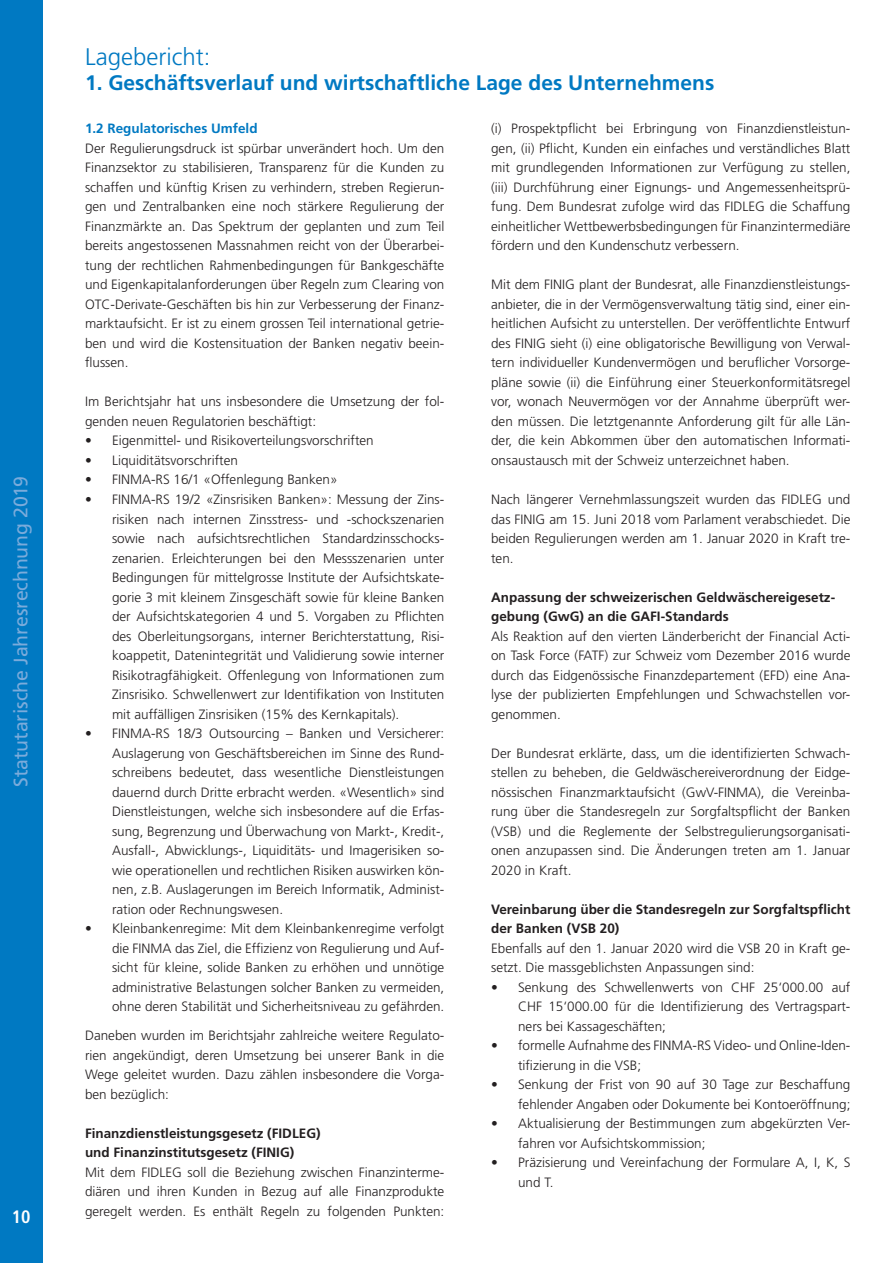
<style>
.page{position:relative;width:893px;height:1263px;background:#fff}
.page>*{position:absolute;margin:0;border:0;box-sizing:border-box;transform-origin:0 0}
.t1{font:300 24px "Frutiger LT Std";color:#0079c2}
.t2{font:700 21px "Frutiger LT Std";color:#0079c2}
.t3{font:19.5px "Frutiger LT Std";letter-spacing:-.005em;color:#7aabdb}
.t4{font:700 condensed 18px "Frutiger LT Std";color:#fff}
.Lauftext{font:300 13.5px/19.5px "Frutiger LT Std";color:#231f20;text-align:justify}
.Lauftext-2{font:700 13.5px/19.5px "Frutiger LT Std";color:#231f20}
.Lauftext-3{font:700 13.5px "Frutiger LT Std";color:#0079c2}
</style>
<div class="page">
<div style="left:0;top:0;width:43px;height:1263px;background:#0079c2"></div>
<h3 class="t3" style="left:9px;top:787px;width:312px;rotate:-90deg">Statutarische Jahresrechnung 2019</h3>
<h3 class="t4" style="left:12px;top:1206px;width:20px">10</h3>
<p class="t1" style="left:85px;top:43px;width:127px">Lagebericht:</p>
<p class="t2" style="left:85px;top:71px;width:631px">1. Geschäftsverlauf und wirtschaftliche Lage des Unternehmens</p>
<p class="Lauftext-3" style="left:85px;top:121px;width:174px">1.2 Regulatorisches Umfeld</p>
<p class="Lauftext" style="left:85px;top:139px;width:361px">Der Regulierungsdruck ist spürbar unverändert hoch. Um den Finanzsektor zu stabilisieren, Transparenz für die Kunden zu schaffen und künftig Krisen zu verhindern, streben Regierun&shy;gen und Zentralbanken eine noch stärkere Regulierung der Finanzmärkte an. Das Spektrum der geplanten und zum Teil bereits angestossenen Massnahmen reicht von der Überarbei&shy;tung der rechtlichen Rahmenbedingungen für Bankgeschäfte und Eigenkapitalanforderungen über Regeln zum Clearing von OTC-Derivate-Geschäften bis hin zur Verbesserung der Finanz&shy;marktaufsicht. Er ist zu einem grossen Teil international getrie&shy;ben und wird die Kostensituation der Banken negativ beein&shy;flussen.</p>
<p class="Lauftext" style="left:85px;top:392px;width:361px">Im Berichtsjahr hat uns insbesondere die Umsetzung der fol&shy;genden neuen Regulatorien beschäftigt:</p>
<p class="Lauftext" style="left:85px;top:431px;width:290px">• Eigenmittel- und Risikoverteilungsvorschriften</p>
<p class="Lauftext" style="left:85px;top:451px;width:154px">• Liquiditätsvorschriften</p>
<p class="Lauftext" style="left:85px;top:470px;width:254px">• FINMA-RS 16/1 «Offenlegung Banken»</p>
<p class="Lauftext" style="left:112px;top:490px;width:334px;text-indent:-27px">• FINMA-RS 19/2 «Zinsrisiken Banken»: Messung der Zins&shy;risiken nach internen Zinsstress- und -schockszenarien sowie nach aufsichtsrechtlichen Standardzinsschocks&shy;zenarien. Erleichterungen bei den Messszenarien unter Bedingungen für mittelgrosse Institute der Aufsichtskate&shy;gorie 3 mit kleinem Zinsgeschäft sowie für kleine Banken der Aufsichtskategorien 4 und 5. Vorgaben zu Pflichten des Oberleitungsorgans, interner Berichterstattung, Risi&shy;koappetit, Datenintegrität und Validierung sowie interner Risikotragfähigkeit. Offenlegung von Informationen zum Zinsrisiko. Schwellenwert zur Identifikation von Instituten mit auffälligen Zinsrisiken (15% des Kernkapitals).</p>
<p class="Lauftext" style="left:112px;top:724px;width:334px;text-indent:-27px">• FINMA-RS 18/3 Outsourcing – Banken und Versicherer:<br>Auslagerung von Geschäftsbereichen im Sinne des Rund&shy;schreibens bedeutet, dass wesentliche Dienstleistungen dauernd durch Dritte erbracht werden. «Wesentlich» sind Dienstleistungen, welche sich insbesondere auf die Erfas&shy;sung, Begrenzung und Überwachung von Markt-, Kredit-, Ausfall-, Abwicklungs-, Liquiditäts- und Imagerisiken so&shy;wie operationellen und rechtlichen Risiken auswirken kön&shy;nen, z.B. Auslagerungen im Bereich Informatik, Administ&shy;ration oder Rechnungswesen.</p>
<p class="Lauftext" style="left:112px;top:919px;width:334px;text-indent:-27px">• Kleinbankenregime: Mit dem Kleinbankenregime verfolgt die FINMA das Ziel, die Effizienz von Regulierung und Auf&shy;sicht für kleine, solide Banken zu erhöhen und unnötige administrative Belastungen solcher Banken zu vermeiden, ohne deren Stabilität und Sicherheitsniveau zu gefährden.</p>
<p class="Lauftext" style="left:85px;top:1026px;width:361px">Daneben wurden im Berichtsjahr zahlreiche weitere Regulato&shy;rien angekündigt, deren Umsetzung bei unserer Bank in die Wege geleitet wurden. Dazu zählen insbesondere die Vorga&shy;ben bezüglich:</p>
<p class="Lauftext-2" style="left:85px;top:1123px;width:237px">Finanzdienstleistungsgesetz (FIDLEG)</p>
<p class="Lauftext-2" style="left:85px;top:1143px;width:211px">und Finanzinstitutsgesetz (FINIG)</p>
<p class="Lauftext" style="left:85px;top:1162px;width:361px">Mit dem FIDLEG soll die Beziehung zwischen Finanzinterme&shy;diären und ihren Kunden in Bezug auf alle Finanzprodukte geregelt werden. Es enthält Regeln zu folgenden Punkten:</p>
<p class="Lauftext" style="left:491px;top:119px;width:361px">(i) Prospektpflicht bei Erbringung von Finanzdienstleistun&shy;gen, (ii) Pflicht, Kunden ein einfaches und verständliches Blatt mit grundlegenden Informationen zur Verfügung zu stellen, (iii) Durchführung einer Eignungs- und Angemessenheitsprü&shy;fung. Dem Bundesrat zufolge wird das FIDLEG die Schaffung einheitlicher Wettbewerbsbedingungen für Finanzintermediäre fördern und den Kundenschutz verbessern.</p>
<p class="Lauftext" style="left:491px;top:275px;width:361px">Mit dem FINIG plant der Bundesrat, alle Finanzdienstleistungs&shy;anbieter, die in der Vermögensverwaltung tätig sind, einer ein&shy;heitlichen Aufsicht zu unterstellen. Der veröffentlichte Entwurf des FINIG sieht (i) eine obligatorische Bewilligung von Verwal&shy;tern individueller Kundenvermögen und beruflicher Vorsorge&shy;pläne sowie (ii) die Einführung einer Steuerkonformitätsregel vor, wonach Neuvermögen vor der Annahme überprüft wer&shy;den müssen. Die letztgenannte Anforderung gilt für alle Län&shy;der, die kein Abkommen über den automatischen Informati&shy;onsaustausch mit der Schweiz unterzeichnet haben.</p>
<p class="Lauftext" style="left:491px;top:490px;width:361px">Nach längerer Vernehmlassungszeit wurden das FIDLEG und das FINIG am 15. Juni 2018 vom Parlament verabschiedet. Die beiden Regulierungen werden am 1. Januar 2020 in Kraft tre&shy;ten.</p>
<p class="Lauftext-2" style="left:491px;top:587px;width:346px">Anpassung der schweizerischen Geldwäschereigesetz&shy;gebung (GwG) an die GAFI-Standards</p>
<p class="Lauftext" style="left:491px;top:626px;width:361px">Als Reaktion auf den vierten Länderbericht der Financial Acti&shy;on Task Force (FATF) zur Schweiz vom Dezember 2016 wurde durch das Eidgenössische Finanzdepartement (EFD) eine Ana&shy;lyse der publizierten Empfehlungen und Schwachstellen vor&shy;genommen.</p>
<p class="Lauftext" style="left:491px;top:743px;width:361px">Der Bundesrat erklärte, dass, um die identifizierten Schwach&shy;stellen zu beheben, die Geldwäschereiverordnung der Eidge&shy;nössischen Finanzmarktaufsicht (GwV-FINMA), die Vereinba&shy;rung über die Standesregeln zur Sorgfaltspflicht der Banken (VSB) und die Reglemente der Selbstregulierungsorganisati&shy;onen anzupassen sind. Die Änderungen treten am 1. Januar 2020 in Kraft.</p>
<p class="Lauftext-2" style="left:491px;top:899px;width:361px">Vereinbarung über die Standesregeln zur Sorgfaltspflicht der Banken (VSB 20)</p>
<p class="Lauftext" style="left:491px;top:938px;width:361px">Ebenfalls auf den 1. Januar 2020 wird die VSB 20 in Kraft ge&shy;setzt. Die massgeblichsten Anpassungen sind:</p>
<p class="Lauftext" style="left:518px;top:977px;width:334px;text-indent:-27px">• Senkung des Schwellenwerts von CHF 25‘000.00 auf CHF 15‘000.00 für die Identifizierung des Vertragspart&shy;ners bei Kassageschäften;</p>
<p class="Lauftext" style="left:518px;top:1036px;width:334px;text-indent:-27px">• formelle Aufnahme des FINMA-RS Video- und Online-Iden&shy;tifizierung in die VSB;</p>
<p class="Lauftext" style="left:491px;top:1075px;width:361px;text-align:right">• Senkung der Frist von 90 auf 30 Tage zur Beschaffung fehlender Angaben oder Dokumente bei Kontoeröffnung;</p>
<p class="Lauftext" style="left:518px;top:1114px;width:334px;text-indent:-27px">• Aktualisierung der Bestimmungen zum abgekürzten Ver&shy;fahren vor Aufsichtskommission;</p>
<p class="Lauftext" style="left:518px;top:1153px;width:334px;text-indent:-27px">• Präzisierung und Vereinfachung der Formulare A, I, K, S und T.</p>
</div>
